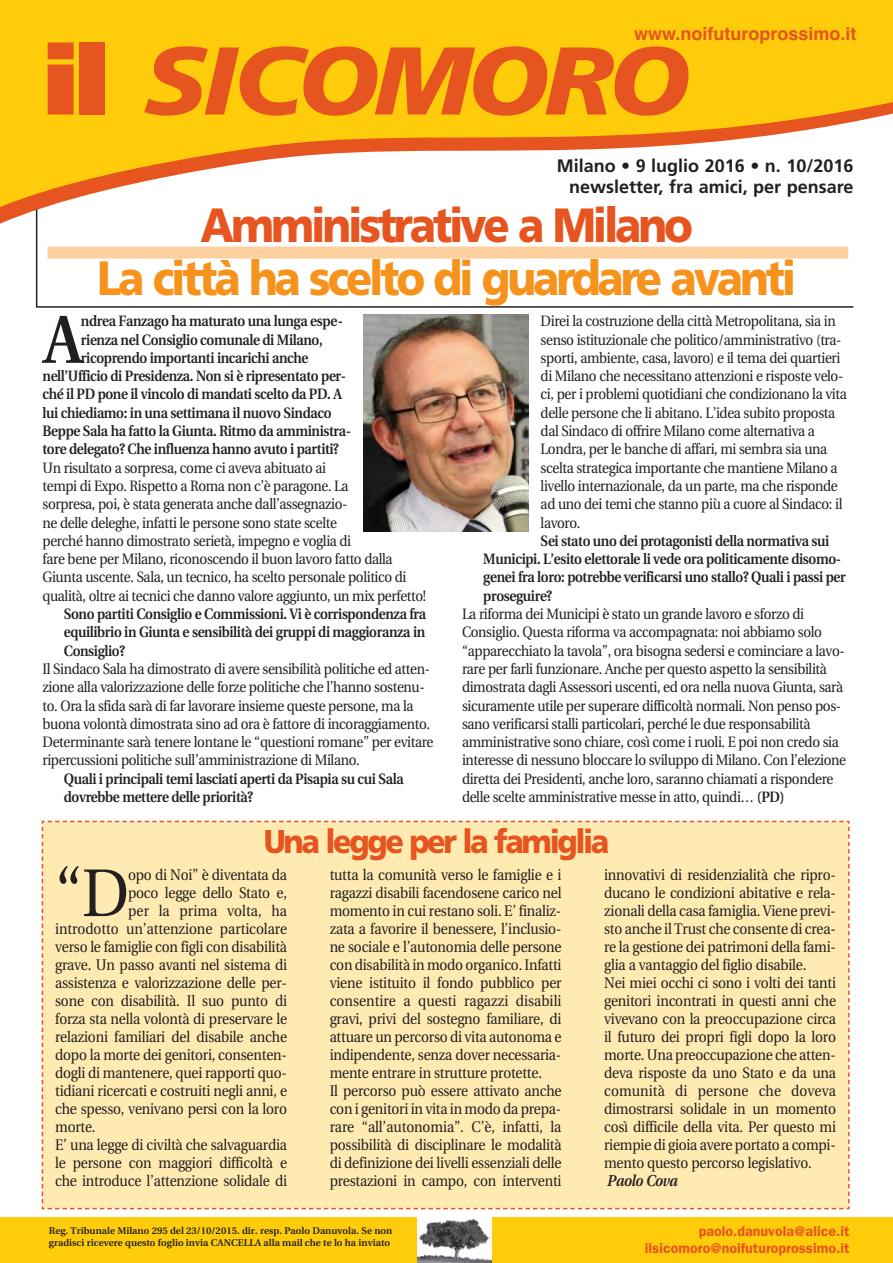
<style>
.page{position:relative;width:893px;height:1263px;background:#fff}
.page>*{position:absolute;margin:0;border:0;box-sizing:border-box;transform-origin:0 0}
.t1{font:italic 900 96px "Frutiger";letter-spacing:-.035em;color:#e6551f;scale:1.07 1}
.t2{font:600 67.8px "Utopia";color:#231f20;scale:.9 1}
.t3{font:67.35px "Utopia";color:#231f20;scale:.9 1}
.t4{font:900 48px "Frutiger";letter-spacing:-.075em;color:#f7931d;scale:.9 1}
.t5{font:900 48px "Frutiger";letter-spacing:-.075em;color:#e6551f;scale:.9 1}
.t6{font:900 33px "Frutiger";letter-spacing:-.08em;color:#e6551f;scale:.92 1}
.t7{font:700 18px/21.6px "Frutiger";color:#231f20;text-align:right}
.t8{font:700 18px "Helvetica";color:#e6551f}
.t9{font:italic 600 15.75px "Utopia";letter-spacing:-.03em;color:#231f20;scale:.9 1}
.t10{font:15.3px/18px "Utopia";letter-spacing:-.015em;color:#231f20;scale:.9 1}
.t11{font:15.3px "Utopia";letter-spacing:.005em;color:#231f20;scale:.9 1}
.t12{font:15px/18.3px "Utopia";letter-spacing:-.025em;color:#231f20;scale:.9 1}
.t13{font:600 15px/18.3px "Utopia";letter-spacing:-.03em;color:#231f20;scale:.9 1}
.t14{font:600 14.25px/17.1px "Franklin Gothic";color:#e6551f;text-align:right}
.t15{font:600 9.75px/11.7px "Utopia";color:#231f20}
.s1{font-style:normal}
.s2{font-weight:600}
</style>
<div class="page">
<div style="left:48px;top:247px;width:800px;height:12px;background:#fdd09e"></div>
<svg style="left:0;top:0;width:893px;height:207px;fill:#fecc0a"></svg>
<div style="left:0;top:1217px;width:893px;height:46px;background:#fecc0a"></div>
<img style="left:417px;top:1217px;width:74px;height:46px">
<hr style="left:36px;top:209px;width:1px;height:98px;background:#231f20">
<hr style="left:36px;top:306px;width:817px;height:2px;background:#231f20">
<div style="left:41px;top:820px;width:809px;height:390px;background:#ffebb2"></div>
<img style="left:364px;top:315px;width:165px;height:217px">
<p class="t8" style="left:634px;top:23px;width:224px">www.noifuturoprossimo.it</p>
<h1 class="t1" style="left:42px;top:43px;width:606px"><span class="s1">il</span> SICOMORO</h1>
<p class="t7" style="left:557px;top:156px;width:298px">Milano • 9 luglio 2016 • n. 10/2016 newsletter, fra amici, per pensare</p>
<h3 class="t5" style="left:201px;top:206px;width:548px">Amministrative a Milano</h3>
<h3 class="t4" style="left:97px;top:259px;width:778px">La città ha scelto di guardare avanti</h3>
<p class="t13" style="left:81px;top:313px;width:293px">ndrea Fanzago ha maturato una lunga espe-</p>
<p class="t13" style="left:81px;top:331px;width:270px">rienza nel Consiglio comunale di Milano,</p>
<p class="t13" style="left:81px;top:350px;width:254px">ricoprendo importanti incarichi anche</p>
<p class="t13" style="left:43px;top:368px;width:339px">nell’Ufficio di Presidenza. Non si è ripresentato per-</p>
<p class="t13" style="left:43px;top:386px;width:334px">ché il PD pone il vincolo di mandati scelto da PD. A</p>
<p class="t13" style="left:43px;top:405px;width:323px">lui chiediamo: in una settimana il nuovo Sindaco</p>
<p class="t13" style="left:43px;top:423px;width:344px">Beppe Sala ha fatto la Giunta. Ritmo da amministra-</p>
<p class="t13" style="left:43px;top:441px;width:331px">tore delegato? Che influenza hanno avuto i partiti?</p>
<p class="t12" style="left:43px;top:460px;width:428px">Un risultato a sorpresa, come ci aveva abituato ai<br>tempi di Expo. Rispetto a Roma non c’è paragone. La<br>sorpresa, poi, è stata generata anche dall’assegnazio-<br>ne delle deleghe, infatti le persone sono state scelte<br>perché hanno dimostrato serietà, impegno e voglia di<br>fare bene per Milano, riconoscendo il buon lavoro fatto dalla Giunta uscente. Sala, un tecnico, ha scelto personale politico di qualità, oltre ai tecnici che danno valore aggiunto, un mix perfetto!</p>
<p class="t13" style="left:64px;top:606px;width:404px;text-align:justify">Sono partiti Consiglio e Commissioni. Vi è corrispondenza fra equilibrio in Giunta e sensibilità dei gruppi di maggioranza in Consiglio?</p>
<p class="t12" style="left:43px;top:661px;width:436px">Il Sindaco Sala ha dimostrato di avere sensibilità politiche ed atten&shy;zione alla valorizzazione delle forze politiche che l’hanno sostenu&shy;to. Ora la sfida sarà di far lavorare insieme queste persone, ma la buona volontà dimostrata sino ad ora è fattore di incoraggiamento.<br>Determinante sarà tenere lontane le “questioni romane” per evitare ripercussioni politiche sull’amministrazione di Milano.</p>
<p class="t13" style="left:64px;top:771px;width:379px">Quali i principali temi lasciati aperti da Pisapia su cui Sala dovrebbe mettere delle priorità?</p>
<h2 class="t2" style="left:44px;top:312px;width:45px">A</h2>
<p class="t12" style="left:541px;top:313px;width:342px">Direi la costruzione della città Metropolitana, sia in senso istituzionale che politico/amministrativo (tra&shy;sporti, ambiente, casa, lavoro) e il tema dei quartieri di Milano che necessitano attenzioni e risposte velo&shy;ci, per i problemi quotidiani che condizionano la vita delle persone che li abitano. L’idea subito proposta dal Sindaco di offrire Milano come alternativa a Londra, per le banche di affari, mi sembra sia una scelta strategica importante che mantiene Milano a livello internazionale, da un parte, ma che risponde ad uno dei temi che stanno più a cuore al Sindaco: il lavoro.</p>
<p class="t13" style="left:483px;top:533px;width:404px;text-indent:57px">Sei stato uno dei protagonisti della normativa sui Municipi. L’esito elettorale li vede ora politicamente disomo&shy;genei fra loro: potrebbe verificarsi uno stallo? Quali i passi per proseguire?</p>
<p class="t12" style="left:462px;top:606px;width:428px">La riforma dei Municipi è stato un grande lavoro e sforzo di Consiglio. Questa riforma va accompagnata: noi abbiamo solo “apparecchiato la tavola”, ora bisogna sedersi e cominciare a lavo&shy;rare per farli funzionare. Anche per questo aspetto la sensibilità dimostrata dagli Assessori uscenti, ed ora nella nuova Giunta, sarà sicuramente utile per superare difficoltà normali. Non penso pos&shy;sano verificarsi stalli particolari, perché le due responsabilità amministrative sono chiare, così come i ruoli. E poi non credo sia interesse di nessuno bloccare lo sviluppo di Milano. Con l’elezione diretta dei Presidenti, anche loro, saranno chiamati a rispondere delle scelte amministrative messe in atto, quindi… <span class="s2">(PD)</span></p>
<h3 class="t6" style="left:264px;top:828px;width:377px">Una legge per la famiglia</h3>
<h3 class="t3" style="left:55px;top:866px;width:84px">“D</h3>
<p class="t10" style="left:128px;top:867px;width:178px">opo di Noi” è diventata da</p>
<p class="t10" style="left:128px;top:885px;width:178px">poco legge dello Stato e,</p>
<p class="t11" style="left:128px;top:905px;width:178px">per la prima volta, ha</p>
<p class="t10" style="left:55px;top:921px;width:259px">introdotto un’attenzione particolare</p>
<p class="t10" style="left:55px;top:939px;width:259px">verso le famiglie con figli con disabilità</p>
<p class="t10" style="left:55px;top:957px;width:259px">grave. Un passo avanti nel sistema di</p>
<p class="t10" style="left:55px;top:975px;width:259px">assistenza e valorizzazione delle per-</p>
<p class="t10" style="left:55px;top:993px;width:259px">sone con disabilità. Il suo punto di</p>
<p class="t10" style="left:55px;top:1011px;width:259px">forza sta nella volontà di preservare le</p>
<p class="t10" style="left:55px;top:1029px;width:259px">relazioni familiari del disabile anche</p>
<p class="t10" style="left:55px;top:1047px;width:259px">dopo la morte dei genitori, consenten-</p>
<p class="t10" style="left:55px;top:1065px;width:259px">dogli di mantenere, quei rapporti quo-</p>
<p class="t10" style="left:55px;top:1083px;width:259px">tidiani ricercati e costruiti negli anni, e</p>
<p class="t10" style="left:55px;top:1101px;width:259px">che spesso, venivano persi con la loro</p>
<p class="t10" style="left:55px;top:1119px;width:46px">morte.</p>
<p class="t10" style="left:55px;top:1137px;width:259px">E’ una legge di civiltà che salvaguardia</p>
<p class="t10" style="left:55px;top:1155px;width:259px">le persone con maggiori difficoltà e</p>
<p class="t10" style="left:55px;top:1173px;width:259px">che introduce l’attenzione solidale di</p>
<p class="t10" style="left:330px;top:867px;width:259px">tutta la comunità verso le famiglie e i ragazzi disabili facendosene carico nel momento in cui restano soli. E’ finaliz&shy;zata a favorire il benessere, l’inclusio&shy;ne sociale e l’autonomia delle persone con disabilità in modo organico. Infatti viene istituito il fondo pubblico per consentire a questi ragazzi disabili gravi, privi del sostegno familiare, di attuare un percorso di vita autonoma e indipendente, senza dover necessaria&shy;mente entrare in strutture protette.<br>Il percorso può essere attivato anche con i genitori in vita in modo da prepa&shy;rare “all’autonomia”. C’è, infatti, la possibilità di disciplinare le modalità di definizione dei livelli essenziali delle prestazioni in campo, con interventi</p>
<p class="t10" style="left:604px;top:867px;width:259px">innovativi di residenzialità che ripro&shy;ducano le condizioni abitative e rela&shy;zionali della casa famiglia. Viene previ&shy;sto anche il Trust che consente di crea&shy;re la gestione dei patrimoni della fami&shy;glia a vantaggio del figlio disabile.<br>Nei miei occhi ci sono i volti dei tanti genitori incontrati in questi anni che vivevano con la preoccupazione circa il futuro dei propri figli dopo la loro morte. Una preoccupazione che atten&shy;deva risposte da uno Stato e da una comunità di persone che doveva dimostrarsi solidale in un momento così difficile della vita. Per questo mi riempie di gioia avere portato a compi&shy;mento questo percorso legislativo.</p>
<p class="t9" style="left:607px;top:1175px;width:80px">Paolo Cova</p>
<p class="t15" style="left:49px;top:1226px;width:345px">Reg. Tribunale Milano 295 del 23/10/2015. dir. resp. Paolo Danuvola. Se non gradisci ricevere questo foglio invia CANCELLA alla mail che te lo ha inviato</p>
<p class="t14" style="left:645px;top:1223px;width:206px">paolo.danuvola@alice.it ilsicomoro@noifuturoprossimo.it</p>
</div>
